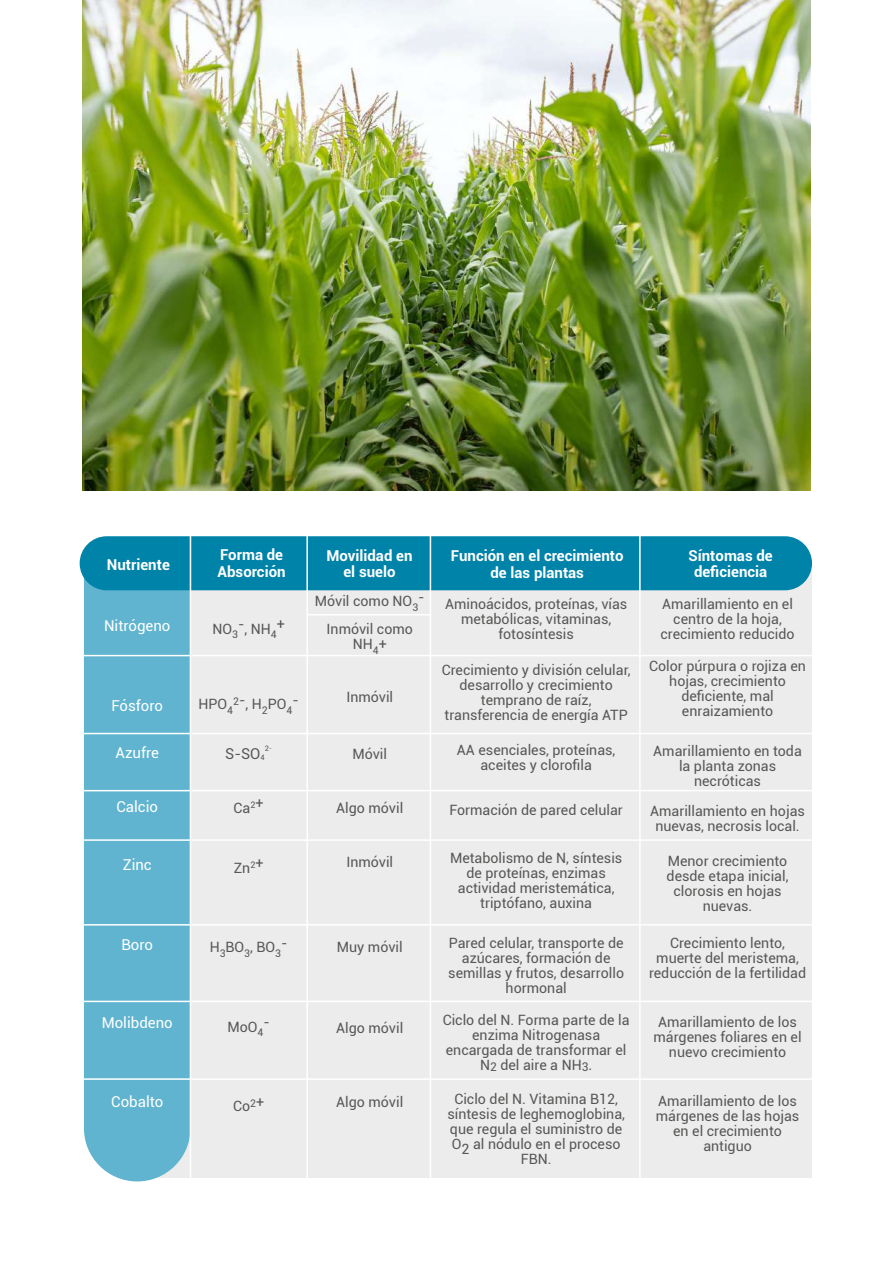
<style>
.page{position:relative;width:893px;height:1263px;background:#fff}
.page>*{position:absolute;margin:0;border:0;box-sizing:border-box;transform-origin:0 0}
.t1{font:700 15px/16.5px "Roboto";color:#fff;text-align:center}
.t2{font:15px "Roboto";color:#fff}
.t3{font:15px "Roboto";color:#575756}
.t4{font:14.25px/15px "Roboto";color:#575756;text-align:center}
.t5{font:7.5px "Roboto";color:#575756}
.s1{font-weight:300}
</style>
<div class="page">
<div style="left:123px;top:558px;width:689px;height:620px;background:#ececec"></div>
<div style="left:84px;top:578px;width:106px;height:603px;background:#60b4cf"></div>
<div style="left:80px;top:536px;width:732px;height:54px;background:#0083a9;border-radius:27px"></div>
<hr style="left:83px;top:655px;width:733px;height:1px;background:#fff">
<hr style="left:83px;top:733px;width:733px;height:1px;background:#fff">
<hr style="left:83px;top:790px;width:733px;height:1px;background:#fff">
<hr style="left:83px;top:839px;width:733px;height:2px;background:#fff">
<hr style="left:83px;top:924px;width:733px;height:1px;background:#fff">
<hr style="left:83px;top:1001px;width:733px;height:1px;background:#fff">
<hr style="left:83px;top:1078px;width:733px;height:2px;background:#fff">
<hr style="left:306px;top:528px;width:2px;height:650px;background:#fff">
<hr style="left:190px;top:528px;width:1px;height:653px;background:#fff">
<hr style="left:430px;top:528px;width:1px;height:650px;background:#fff">
<hr style="left:639px;top:528px;width:2px;height:650px;background:#fff">
<hr style="left:307px;top:614px;width:124px;height:1px;background:#fff">
<img style="left:82px;top:0;width:728px;height:491px">
<p class="t1" style="left:107px;top:556px;width:64px">Nutriente</p>
<p class="t1" style="left:218px;top:546px;width:70px;text-align:left">Forma de<br>Absorción</p>
<p class="t1" style="left:326px;top:547px;width:88px">Movilidad en el suelo</p>
<p class="t1" style="left:451px;top:547px;width:174px">Función en el crecimiento de las plantas</p>
<p class="t1" style="left:688px;top:547px;width:86px">Síntomas de deficiencia</p>
<p class="t4" style="left:315px;top:593px;width:105px">Móvil como NO<sub>3</sub></p>
<p class="t4" style="left:418px;top:589px;width:8px">-</p>
<p class="t4" style="left:327px;top:620px;width:88px;line-height:15.8px">Inmóvil como<br>NH<sub>4</sub>+</p>
<p class="t4" style="left:346px;top:689px;width:48px">Inmóvil</p>
<p class="t4" style="left:445px;top:596px;width:184px">Aminoácidos, proteínas, vías metabólicas, vitaminas, fotosíntesis</p>
<p class="t4" style="left:442px;top:662px;width:190px">Crecimiento y división celular, desarrollo y crecimiento temprano de raíz, transferencia de energía ATP</p>
<p class="t4" style="left:457px;top:741px;width:160px">AA esenciales, proteínas, aceites y clorofila</p>
<p class="t4" style="left:449px;top:802px;width:175px">Formación de pared celular</p>
<p class="t4" style="left:450px;top:850px;width:174px">Metabolismo de N, síntesis de proteínas, enzimas actividad meristemática, triptófano, auxina</p>
<p class="t4" style="left:448px;top:935px;width:177px">Pared celular, transporte de azúcares, formación de semillas y frutos, desarrollo hormonal</p>
<p class="t4" style="left:443px;top:1012px;width:188px">Ciclo del N. Forma parte de la enzima Nitrogenasa encargada de transformar el<br>N<sub>2</sub> del aire a NH<sub>3</sub>.</p>
<p class="t4" style="left:447px;top:1091px;width:179px">Ciclo del N. Vitamina B12, síntesis de leghemoglobina, que regula el suministro de<br>O2 al nódulo en el proceso<br>FBN.</p>
<p class="t4" style="left:660px;top:596px;width:136px">Amarillamiento en el centro de la hoja, crecimiento reducido</p>
<p class="t4" style="left:649px;top:658px;width:158px">Color púrpura o rojiza en hojas, crecimiento deficiente, mal enraizamiento</p>
<p class="t4" style="left:653px;top:743px;width:150px">Amarillamiento en toda la planta zonas necróticas</p>
<p class="t4" style="left:650px;top:803px;width:156px">Amarillamiento en hojas nuevas, necrosis local.</p>
<p class="t4" style="left:667px;top:853px;width:123px">Menor crecimiento desde etapa inicial, clorosis en hojas nuevas.</p>
<p class="t4" style="left:649px;top:935px;width:159px">Crecimiento lento, muerte del meristema, reducción de la fertilidad</p>
<p class="t4" style="left:653px;top:1014px;width:150px">Amarillamiento de los márgenes foliares en el nuevo crecimiento</p>
<p class="t4" style="left:656px;top:1093px;width:145px">Amarillamiento de los márgenes de las hojas en el crecimiento antiguo</p>
<p class="t2" style="left:104px;top:615px;width:68px">Nitrógeno</p>
<p class="t4" style="left:212px;top:621px;width:66px">NO<sub>3</sub>-, NH<sub>4</sub></p>
<p class="t4" style="left:277px;top:616px;width:10px">+</p>
<p class="t4" style="left:198px;top:696px;width:95px">HPO<sub>4</sub><sup>2</sup>-, H<sub>2</sub>PO<sub>4</sub></p>
<p class="t4" style="left:292px;top:691px;width:8px">-</p>
<p class="t3" style="left:225px;top:743px;width:41px">S-SO<sub>4</sub></p>
<p class="t5" style="left:265px;top:743px;width:9px">2<span class="s1">-</span></p>
<p class="t4" style="left:234px;top:799px;width:31px">Ca<sup>2</sup>+</p>
<p class="t2" style="left:111px;top:695px;width:53px">Fósforo</p>
<p class="t2" style="left:116px;top:742px;width:45px">Azufre</p>
<p class="t4" style="left:352px;top:746px;width:36px">Móvil</p>
<p class="t2" style="left:116px;top:796px;width:43px">Calcio</p>
<p class="t4" style="left:336px;top:800px;width:68px">Algo móvil</p>
<p class="t4" style="left:346px;top:854px;width:48px">Inmóvil</p>
<p class="t2" style="left:123px;top:854px;width:31px">Zinc</p>
<p class="t4" style="left:234px;top:859px;width:31px">Zn<sup>2</sup>+</p>
<p class="t2" style="left:121px;top:934px;width:33px">Boro</p>
<p class="t4" style="left:337px;top:939px;width:67px">Muy móvil</p>
<p class="t4" style="left:210px;top:939px;width:73px">H<sub>3</sub>BO<sub>3</sub>, BO<sub>3</sub></p>
<p class="t4" style="left:281px;top:934px;width:8px">-</p>
<p class="t2" style="left:102px;top:1012px;width:73px">Molibdeno</p>
<p class="t4" style="left:227px;top:1018px;width:38px">MoO<sub>4</sub></p>
<p class="t4" style="left:263px;top:1014px;width:8px">-</p>
<p class="t4" style="left:336px;top:1020px;width:68px">Algo móvil</p>
<p class="t2" style="left:111px;top:1091px;width:54px">Cobalto</p>
<p class="t4" style="left:336px;top:1094px;width:68px">Algo móvil</p>
<p class="t4" style="left:233px;top:1098px;width:33px">Co<sup>2</sup>+</p>
</div>
